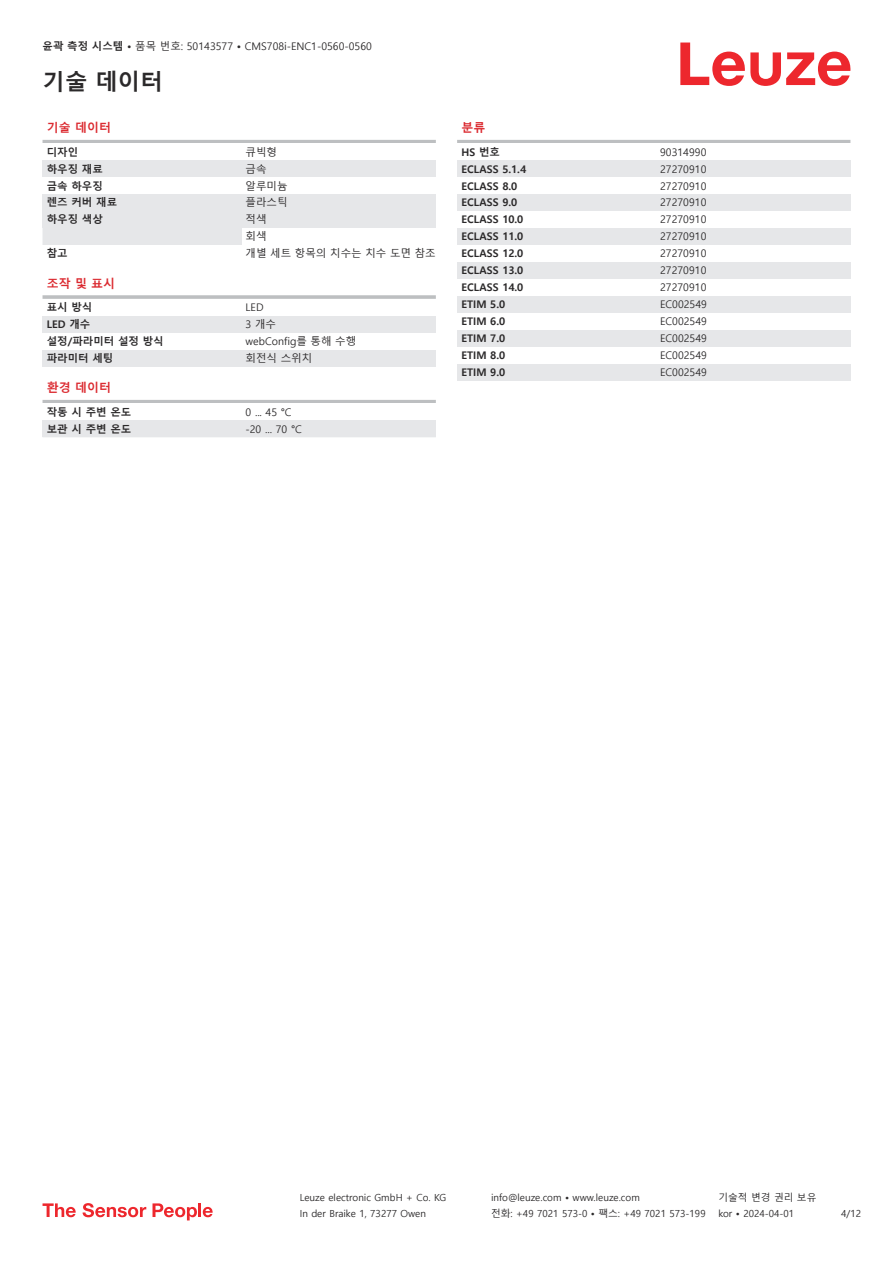
<style>
.page{position:relative;width:893px;height:1263px;background:#fff}
.page>*{position:absolute;margin:0;border:0;box-sizing:border-box;transform-origin:0 0}
.t1{font:700 22.5px "Malgun Gothic";color:#2b292a}
.t2{font:700 12px "Malgun Gothic";color:#db2a30}
.t3{font:10.5px/17px "Malgun Gothic";color:#2b292a}
.t4{font:700 10.5px "Malgun Gothic";color:#2b292a}
.t5{font:9.75px "Malgun Gothic";color:#2b292a}
.s1{font-weight:700}
</style>
<div class="page">
<svg style="left:680px;top:43px;width:170px;height:43px"></svg>
<div style="left:43px;top:228px;width:199px;height:17px;background:#e6e7e9"></div>
<hr style="left:43px;top:140px;width:393px;height:3px;background:#bdbfc1">
<div style="left:43px;top:160px;width:199px;height:17px;background:#e6e7e9"></div>
<div style="left:242px;top:160px;width:194px;height:17px;background:#e6e7e9"></div>
<div style="left:43px;top:194px;width:199px;height:17px;background:#e6e7e9"></div>
<div style="left:242px;top:194px;width:194px;height:17px;background:#e6e7e9"></div>
<div style="left:43px;top:211px;width:199px;height:17px;background:#e6e7e9"></div>
<div style="left:242px;top:211px;width:194px;height:17px;background:#e6e7e9"></div>
<hr style="left:43px;top:295px;width:393px;height:4px;background:#c6c8c9">
<div style="left:43px;top:316px;width:199px;height:17px;background:#e6e7e9"></div>
<div style="left:242px;top:316px;width:194px;height:17px;background:#e6e7e9"></div>
<div style="left:43px;top:350px;width:199px;height:17px;background:#e6e7e9"></div>
<div style="left:242px;top:350px;width:194px;height:17px;background:#e6e7e9"></div>
<hr style="left:43px;top:400px;width:393px;height:3px;background:#bdbfc1">
<div style="left:43px;top:420px;width:199px;height:17px;background:#e6e7e9"></div>
<div style="left:242px;top:420px;width:194px;height:17px;background:#e6e7e9"></div>
<hr style="left:457px;top:140px;width:393px;height:3px;background:#bdbfc1">
<div style="left:457px;top:160px;width:200px;height:17px;background:#e6e7e9"></div>
<div style="left:657px;top:160px;width:193px;height:17px;background:#e6e7e9"></div>
<div style="left:457px;top:194px;width:200px;height:17px;background:#e6e7e9"></div>
<div style="left:657px;top:194px;width:193px;height:17px;background:#e6e7e9"></div>
<div style="left:457px;top:228px;width:200px;height:17px;background:#e6e7e9"></div>
<div style="left:657px;top:228px;width:193px;height:17px;background:#e6e7e9"></div>
<div style="left:457px;top:262px;width:200px;height:17px;background:#e6e7e9"></div>
<div style="left:657px;top:262px;width:193px;height:17px;background:#e6e7e9"></div>
<div style="left:457px;top:296px;width:200px;height:17px;background:#e6e7e9"></div>
<div style="left:657px;top:296px;width:193px;height:17px;background:#e6e7e9"></div>
<div style="left:457px;top:330px;width:200px;height:17px;background:#e6e7e9"></div>
<div style="left:657px;top:330px;width:193px;height:17px;background:#e6e7e9"></div>
<div style="left:457px;top:364px;width:200px;height:16px;background:#e6e7e9"></div>
<div style="left:657px;top:364px;width:193px;height:16px;background:#e6e7e9"></div>
<svg style="left:43px;top:1203px;width:33px;height:14px"></svg>
<svg style="left:83px;top:1203px;width:63px;height:14px"></svg>
<svg style="left:153px;top:1203px;width:44px;height:17px"></svg>
<hr style="left:198px;top:1203px;width:3px;height:14px;background:#ed272d">
<svg style="left:203px;top:1207px;width:10px;height:10px"></svg>
<p class="t3" style="left:43px;top:38px;width:331px"><span class="s1">윤곽 측정 시스템 •</span> 품목 번호: 50143577 <span class="s1">•</span> CMS708i-ENC1-0560-0560</p>
<h1 class="t1" style="left:43px;top:69px;width:122px">기술 데이터</h1>
<p class="t2" style="left:47px;top:121px;width:66px">기술 데이터</p>
<p class="t4" style="left:47px;top:146px;width:33px">디자인</p>
<p class="t3" style="left:246px;top:144px;width:33px">큐빅형</p>
<p class="t4" style="left:47px;top:163px;width:58px">하우징 재료</p>
<p class="t3" style="left:246px;top:161px;width:22px">금속</p>
<p class="t4" style="left:47px;top:179px;width:58px">금속 하우징</p>
<p class="t3" style="left:246px;top:177px;width:43px">알루미늄</p>
<p class="t4" style="left:47px;top:196px;width:72px">렌즈 커버 재료</p>
<p class="t3" style="left:246px;top:194px;width:43px">플라스틱</p>
<p class="t4" style="left:47px;top:213px;width:58px">하우징 색상</p>
<p class="t3" style="left:246px;top:211px;width:22px">적색 회색</p>
<p class="t4" style="left:47px;top:247px;width:22px">참고</p>
<p class="t3" style="left:246px;top:245px;width:192px">개별 세트 항목의 치수는 치수 도면 참조</p>
<p class="t2" style="left:47px;top:276px;width:70px">조작 및 표시</p>
<p class="t4" style="left:47px;top:301px;width:47px">표시 방식</p>
<p class="t3" style="left:246px;top:299px;width:19px">LED</p>
<p class="t4" style="left:47px;top:318px;width:45px">LED 개수</p>
<p class="t3" style="left:246px;top:316px;width:32px">3 개수</p>
<p class="t4" style="left:47px;top:335px;width:119px">설정/파라미터 설정 방식</p>
<p class="t3" style="left:246px;top:333px;width:112px">webConfig를 통해 수행</p>
<p class="t4" style="left:47px;top:352px;width:68px">파라미터 세팅</p>
<p class="t3" style="left:246px;top:350px;width:68px">회전식 스위치</p>
<p class="t2" style="left:47px;top:381px;width:66px">환경 데이터</p>
<p class="t4" style="left:47px;top:406px;width:86px">작동 시 주변 온도</p>
<p class="t3" style="left:246px;top:404px;width:48px">0 ... 45 °C</p>
<p class="t4" style="left:47px;top:423px;width:86px">보관 시 주변 온도</p>
<p class="t3" style="left:246px;top:421px;width:58px">-20 ... 70 °C</p>
<p class="t2" style="left:461px;top:121px;width:25px">분류</p>
<p class="t4" style="left:461px;top:146px;width:40px">HS 번호</p>
<p class="t3" style="left:660px;top:144px;width:48px">90314990</p>
<p class="t4" style="left:461px;top:163px;width:66px">ECLASS 5.1.4</p>
<p class="t3" style="left:660px;top:161px;width:48px">27270910</p>
<p class="t4" style="left:461px;top:179px;width:57px">ECLASS 8.0</p>
<p class="t3" style="left:660px;top:177px;width:48px">27270910</p>
<p class="t4" style="left:461px;top:196px;width:57px">ECLASS 9.0</p>
<p class="t3" style="left:660px;top:194px;width:48px">27270910</p>
<p class="t4" style="left:461px;top:213px;width:63px">ECLASS 10.0</p>
<p class="t3" style="left:660px;top:211px;width:48px">27270910</p>
<p class="t4" style="left:461px;top:230px;width:63px">ECLASS 11.0</p>
<p class="t3" style="left:660px;top:228px;width:48px">27270910</p>
<p class="t4" style="left:461px;top:247px;width:63px">ECLASS 12.0</p>
<p class="t3" style="left:660px;top:245px;width:48px">27270910</p>
<p class="t4" style="left:461px;top:264px;width:63px">ECLASS 13.0</p>
<p class="t3" style="left:660px;top:262px;width:48px">27270910</p>
<p class="t4" style="left:461px;top:281px;width:63px">ECLASS 14.0</p>
<p class="t3" style="left:660px;top:279px;width:48px">27270910</p>
<p class="t4" style="left:461px;top:298px;width:45px">ETIM 5.0</p>
<p class="t3" style="left:660px;top:296px;width:48px">EC002549</p>
<p class="t4" style="left:461px;top:315px;width:45px">ETIM 6.0</p>
<p class="t3" style="left:660px;top:313px;width:48px">EC002549</p>
<p class="t4" style="left:461px;top:332px;width:45px">ETIM 7.0</p>
<p class="t3" style="left:660px;top:330px;width:48px">EC002549</p>
<p class="t4" style="left:461px;top:349px;width:45px">ETIM 8.0</p>
<p class="t3" style="left:660px;top:347px;width:48px">EC002549</p>
<p class="t4" style="left:461px;top:366px;width:45px">ETIM 9.0</p>
<p class="t3" style="left:660px;top:364px;width:48px">EC002549</p>
<p class="t5" style="left:300px;top:1192px;width:148px">Leuze electronic GmbH + Co. KG</p>
<p class="t5" style="left:491px;top:1192px;width:150px">info@leuze.com • www.leuze.com</p>
<p class="t5" style="left:718px;top:1192px;width:100px">기술적 변경 권리 보유</p>
<p class="t5" style="left:300px;top:1208px;width:128px">In der Braike 1, 73277 Owen</p>
<p class="t5" style="left:491px;top:1208px;width:216px">전화: +49 7021 573-0 • 팩스: +49 7021 573-199</p>
<p class="t5" style="left:718px;top:1208px;width:77px">kor • 2024-04-01</p>
<p class="t5" style="left:841px;top:1208px;width:21px">4/12</p>
</div>
